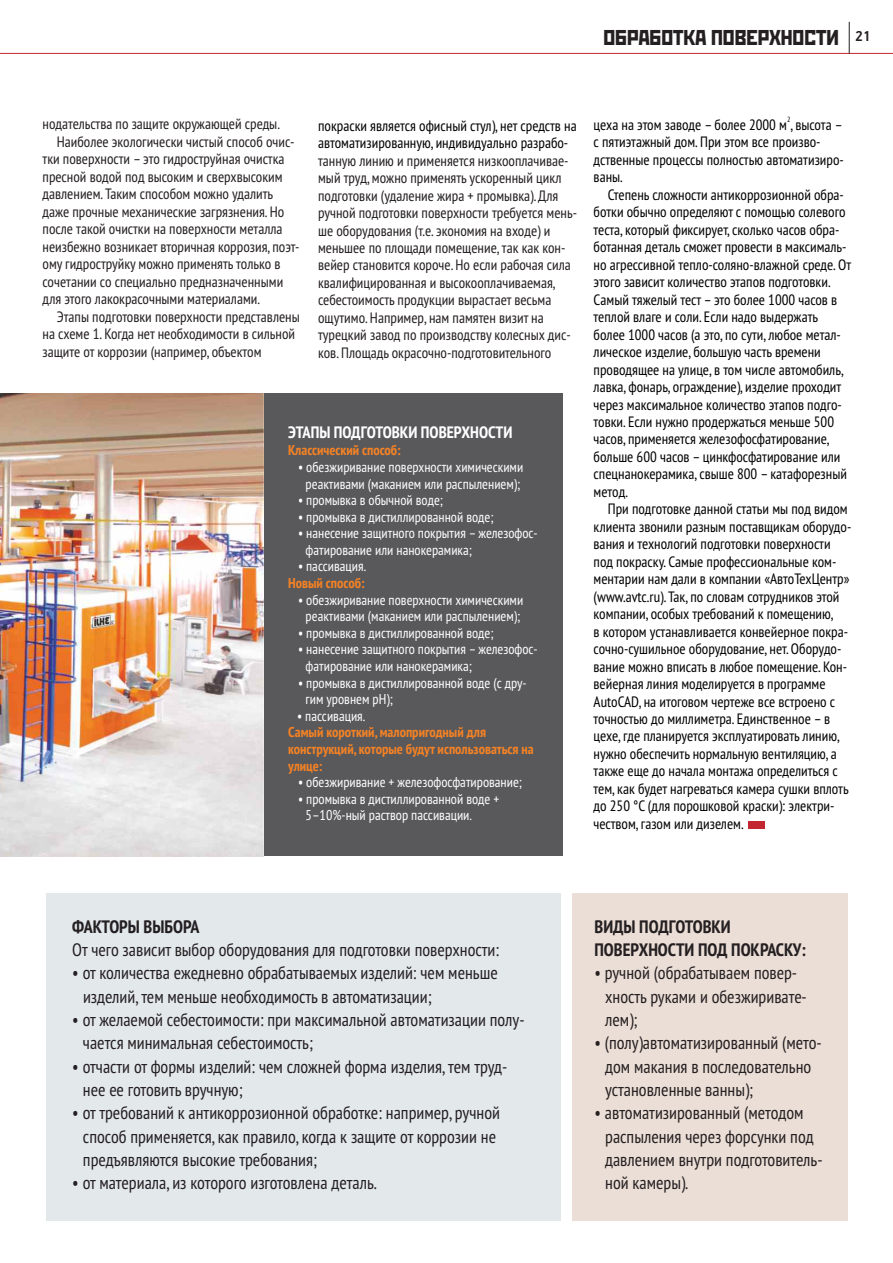
<style>
.page{position:relative;width:893px;height:1263px;background:#fff}
.page>*{position:absolute;margin:0;border:0;box-sizing:border-box;transform-origin:0 0}
.t1{font:21.45px "Rodchenko C";letter-spacing:.065em;color:#241f21}
.t2{font:condensed 18px/23.2px "PT Sans";color:#241f21}
.t3{font:700 condensed 18px/23.2px "PT Sans";color:#241f21}
.t4{font:700 condensed 16.5px "PT Sans";color:#fff}
.t5{font:700 16.05px "PF Handbook Pro";color:#241f21}
.t6{font:condensed 15px/17.4px "PT Sans";color:#000}
.t7{font:condensed 15px/17.4px "PT Sans";color:#241f21}
.t8{font:condensed 14.25px/16.6px "PT Sans";color:#fff}
.t9{font:700 condensed 14.25px/16.6px "PT Sans";color:#f58224}
.t10{font:condensed 7.5px "PT Sans";color:#000}
</style>
<div class="page">
<hr style="left:0;top:53px;width:893px;height:1px;background:#c22630">
<hr style="left:849px;top:22px;width:1px;height:31px;background:#241f21">
<div style="left:0;top:393px;width:562px;height:463px;background:#59595c"></div>
<img style="left:0;top:393px;width:263px;height:463px">
<div style="left:46px;top:893px;width:515px;height:328px;background:#e3e8eb"></div>
<div style="left:572px;top:893px;width:275px;height:328px;background:#ebded6"></div>
<div style="left:748px;top:821px;width:17px;height:8px;background:#c22630"></div>
<h1 class="t1" style="left:603px;top:27px;width:235px">ОБРАБОТКА ПОВЕРХНОСТИ</h1>
<p class="t5" style="left:855px;top:29px;width:17px">21</p>
<p class="t7" style="left:43px;top:117px;width:239px">нодательства по защите окружающей среды.</p>
<p class="t7" style="left:57px;top:134px;width:239px">Наиболее экологически чистый способ очис-</p>
<p class="t7" style="left:43px;top:152px;width:243px">тки поверхности – это гидроструйная очистка</p>
<p class="t7" style="left:43px;top:169px;width:241px">пресной водой под высоким и сверхвысоким</p>
<p class="t7" style="left:43px;top:187px;width:232px">давлением. Таким способом можно удалить</p>
<p class="t7" style="left:43px;top:204px;width:243px">даже прочные механические загрязнения. Но</p>
<p class="t7" style="left:43px;top:221px;width:242px">после такой очистки на поверхности металла</p>
<p class="t7" style="left:43px;top:239px;width:258px">неизбежно возникает вторичная коррозия, поэт-</p>
<p class="t7" style="left:43px;top:256px;width:239px">ому гидроструйку можно применять только в</p>
<p class="t7" style="left:43px;top:274px;width:242px">сочетании со специально предназначенными</p>
<p class="t7" style="left:43px;top:291px;width:219px">для этого лакокрасочными материалами.</p>
<p class="t7" style="left:57px;top:309px;width:245px">Этапы подготовки поверхности представлены</p>
<p class="t7" style="left:43px;top:326px;width:254px">на схеме 1. Когда нет необходимости в сильной</p>
<p class="t7" style="left:43px;top:344px;width:220px">защите от коррозии (например, объектом</p>
<p class="t6" style="left:318px;top:118px;width:260px">покраски является офисный стул), нет средств на автоматизированную, индивидуально разрабо-</p>
<p class="t7" style="left:318px;top:153px;width:260px">танную линию и применяется низкооплачивае&shy;мый труд, можно применять ускоренный цикл подготовки (удаление жира + промывка).Для ручной подготовки поверхности требуется мень&shy;ше оборудования (т.е. экономия на входе) и меньшее по площади помещение, так как кон&shy;вейер становится короче. Но если рабочая сила квалифицированная и высокооплачиваемая, себестоимость продукции вырастает весьма ощутимо. Например, нам памятен визит на турецкий завод по производству колесных дис&shy;ков. Площадь окрасочно-подготовительного</p>
<p class="t4" style="left:288px;top:425px;width:226px">ЭТАПЫ ПОДГОТОВКИ ПОВЕРХНОСТИ</p>
<p class="t8" style="left:298px;top:460px;width:227px;text-align:center">• обезжиривание поверхности химическими реактивами (маканием или распылением);</p>
<p class="t8" style="left:298px;top:493px;width:146px">• промывка в обычной воде;</p>
<p class="t8" style="left:298px;top:509px;width:197px">• промывка в дистиллированной воде;</p>
<p class="t8" style="left:306px;top:526px;width:233px;text-indent:-8px">• нанесение защитного покрытия – железофос&shy;фатирование или нанокерамика;</p>
<p class="t8" style="left:298px;top:559px;width:70px">• пассивация.</p>
<p class="t8" style="left:298px;top:592px;width:227px;text-align:center">• обезжиривание поверхности химическими реактивами (маканием или распылением);</p>
<p class="t8" style="left:298px;top:626px;width:197px">• промывка в дистиллированной воде;</p>
<p class="t8" style="left:306px;top:642px;width:233px;text-indent:-8px">• нанесение защитного покрытия – железофос&shy;фатирование или нанокерамика;</p>
<p class="t8" style="left:306px;top:675px;width:222px;text-indent:-8px">• промывка в дистиллированной воде (с дру&shy;гим уровнем рН);</p>
<p class="t8" style="left:297px;top:709px;width:70px">• пассивация.</p>
<p class="t9" style="left:288px;top:443px;width:114px">Классический способ:</p>
<p class="t9" style="left:288px;top:576px;width:78px">Новый способ:</p>
<p class="t9" style="left:288px;top:725px;width:247px">Самый короткий, малопригодный для конструкций, которые будут использоваться на улице:</p>
<p class="t8" style="left:298px;top:775px;width:225px">• обезжиривание + железофосфатирование;</p>
<p class="t8" style="left:306px;top:792px;width:195px;text-indent:-8px">• промывка в дистиллированной воде +<br>5–10%-ный раствор пассивации.</p>
<p class="t10" style="left:787px;top:117px;width:5px">2</p>
<p class="t6" style="left:594px;top:117px;width:252px">цеха на этом заводе – более 2000 м , высота – с пятиэтажный дом. При этом все произво&shy;дственные процессы полностью автоматизиро&shy;ваны.</p>
<p class="t6" style="left:594px;top:187px;width:259px;text-indent:14px">Степень сложности антикоррозионной обра&shy;ботки обычно определяют с помощью солевого теста, который фиксирует, сколько часов обра&shy;ботанная деталь сможет провести в максималь&shy;но агрессивной тепло-соляно-влажной среде. От этого зависит количество этапов подготовки.<br>Самый тяжелый тест – это более 1000 часов в теплой влаге и соли. Если надо выдержать более 1000 часов (а это, по сути, любое метал&shy;лическое изделие, большую часть времени проводящее на улице, в том числе автомобиль, лавка, фонарь, ограждение), изделие проходит через максимальное количество этапов подго&shy;товки. Если нужно продержаться меньше 500 часов, применяется железофосфатирование, больше 600 часов – цинкфосфатирование или спецнанокерамика, свыше 800 – катафорезный метод.</p>
<p class="t6" style="left:594px;top:502px;width:259px;text-indent:14px">При подготовке данной статьи мы под видом клиента звонили разным поставщикам оборудо&shy;вания и технологий подготовки поверхности под покраску. Самые профессиональные ком&shy;ментарии нам дали в компании «АвтоТехЦентр» (www.avtc.ru). Так, по словам сотрудников этой компании, особых требований к помещению,<br>в котором устанавливается конвейерное покра&shy;сочно-сушильное оборудование, нет. Оборудо&shy;вание можно вписать в любое помещение. Кон&shy;вейерная линия моделируется в программе AutoCAD, на итоговом чертеже все встроено с точностью до миллиметра. Единственное – в цехе, где планируется эксплуатировать линию, нужно обеспечить нормальную вентиляцию, а также еще до начала монтажа определиться с тем, как будет нагреваться камера сушки вплоть до 250 °С (для порошковой краски): электри&shy;чеством, газом или дизелем.</p>
<p class="t3" style="left:72px;top:916px;width:129px">ФАКТОРЫ ВЫБОРА</p>
<p class="t2" style="left:72px;top:940px;width:428px">От чего зависит выбор оборудования для подготовки поверхности:</p>
<p class="t2" style="left:83px;top:963px;width:416px;text-indent:-11px">• от количества ежедневно обрабатываемых изделий: чем меньше изделий, тем меньше необходимость в автоматизации;</p>
<p class="t2" style="left:83px;top:1009px;width:443px;text-indent:-11px">• от желаемой себестоимости: при максимальной автоматизации полу&shy;чается минимальная себестоимость;</p>
<p class="t2" style="left:83px;top:1056px;width:426px;text-indent:-11px">• отчасти от формы изделий: чем сложней форма изделия, тем труд&shy;нее ее готовить вручную;</p>
<p class="t2" style="left:83px;top:1103px;width:418px;text-indent:-11px">• от требований к антикоррозионной обработке: например, ручной способ применяется, как правило, когда к защите от коррозии не предъявляются высокие требования;</p>
<p class="t2" style="left:72px;top:1172px;width:306px">• от материала, из которого изготовлена деталь.</p>
<p class="t3" style="left:594px;top:916px;width:213px">ВИДЫ ПОДГОТОВКИ<br>ПОВЕРХНОСТИ ПОД ПОКРАСКУ:</p>
<p class="t2" style="left:605px;top:963px;width:203px;text-indent:-11px">• ручной (обрабатываем повер&shy;хность руками и обезжиривате&shy;лем);</p>
<p class="t2" style="left:605px;top:1033px;width:218px;text-indent:-11px">• (полу)автоматизированный (мето&shy;дом макания в последовательно установленные ванны);</p>
<p class="t2" style="left:605px;top:1103px;width:219px;text-indent:-11px">• автоматизированный (методом распыления через форсунки под давлением внутри подготовитель&shy;ной камеры).</p>
</div>
